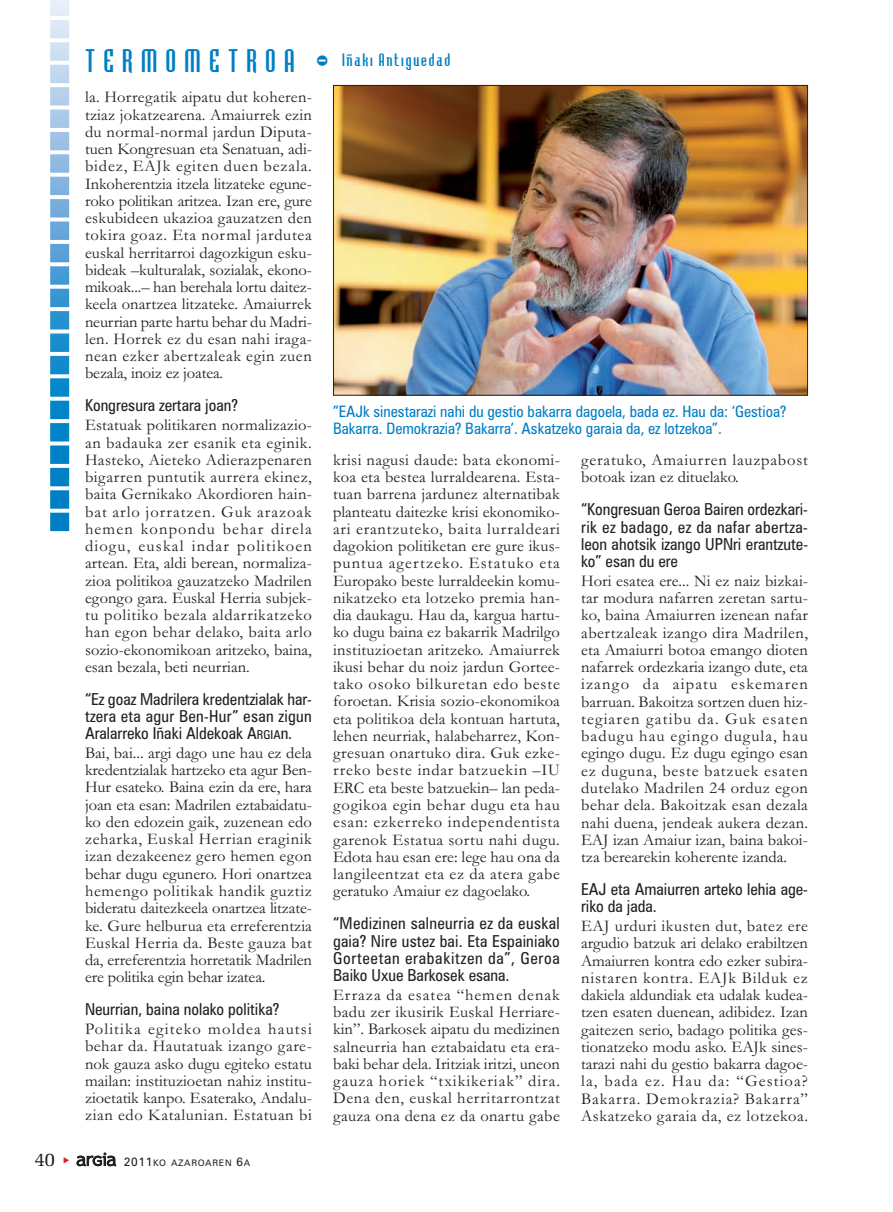
<style>
.page{position:relative;width:893px;height:1212px;background:#fff}
.page>*{position:absolute;margin:0;border:0;box-sizing:border-box;transform-origin:0 0}
.t1{font:30px "Bodiac";letter-spacing:.275em;color:#007ec5}
.t2{font:19.5px "Memoir";color:#231f20}
.t3{font:16.5px/17.2px "Garamond";color:#231f20;text-align:justify}
.t4{font:condensed 16.5px/17.2px "Zurich BT";color:#231f20;text-align:justify}
.t5{font:16.5px/17.2px "Garamond";letter-spacing:.05em;color:#231f20}
.t6{font:16.5px "Bodiac";letter-spacing:.11em;color:#007ec5}
.t7{font:condensed 15.75px/17.2px "Zurich BT";color:#007ec5}
.t8{font:9px "Zurich BT";letter-spacing:.075em;color:#231f20}
.s1{font-size:12.3px}
.s2{font-size:12px}
</style>
<div class="page">
<img style="left:335px;top:87px;width:471px;height:307px">
<div style="left:333px;top:85px;width:475px;height:311px;border:1px solid #231f20"></div>
<img style="left:50px;top:0;width:20px;height:532px">
<svg style="left:77px;top:1152px;width:39px;height:14px"></svg>
<h1 class="t1" style="left:85px;top:49px;width:245px">TERMOMETROA -</h1>
<p class="t6" style="left:342px;top:53px;width:110px">Iñaki Antiguedad</p>
<p class="t3" style="left:85px;top:90px;width:228px">la. Horregatik aipatu dut koheren&shy;tziaz jokatzearena. Amaiurrek ezin du normal-normal jardun Diputa&shy;tuen Kongresuan eta Senatuan, adi&shy;bidez, EAJk egiten duen bezala.<br>Inkoherentzia itzela litzateke egune&shy;roko politikan aritzea. Izan ere, gure eskubideen ukazioa gauzatzen den tokira goaz. Eta normal jardutea euskal herritarroi dagozkigun esku&shy;bideak –kulturalak, sozialak, ekono&shy;mikoak...– han berehala lortu daitez&shy;keela onartzea litzateke. Amaiurrek neurrian parte hartu behar du Madri&shy;len. Horrek ez du esan nahi iraga&shy;nean ezker abertzaleak egin zuen bezala, inoiz ez joatea.</p>
<p class="t4" style="left:85px;top:398px;width:154px">Kongresura zertara joan?</p>
<p class="t3" style="left:85px;top:418px;width:228px">Estatuak politikaren normalizazio&shy;an badauka zer esanik eta eginik.<br>Hasteko, Aieteko Adierazpenaren bigarren puntutik aurrera ekinez, baita Gernikako Akordioren hain&shy;bat arlo jorratzen. Guk arazoak hemen konpondu behar direla diogu, euskal indar politikoen artean. Eta, aldi berean, normaliza&shy;zioa politikoa gauzatzeko Madrilen egongo gara. Euskal Herria subjek&shy;tu politiko bezala aldarrikatzeko han egon behar delako, baita arlo sozio-ekonomikoan aritzeko, baina, esan bezala, beti neurrian.</p>
<p class="t4" style="left:85px;top:692px;width:228px">“Ez goaz Madrilera kredentzialak har&shy;tzera eta agur Ben-Hur” esan zigun Aralarreko Iñaki Aldekoak A<span class="s1">RGIA</span>n.</p>
<p class="t3" style="left:85px;top:746px;width:228px">Bai, bai... argi dago une hau ez dela kredentzialak hartzeko eta agur Ben-Hur esateko. Baina ezin da ere, hara joan eta esan: Madrilen eztabaidatu&shy;ko den edozein gaik, zuzenean edo zeharka, Euskal Herrian eraginik izan dezakeenez gero hemen egon behar dugu egunero. Hori onartzea hemengo politikak handik guztiz bideratu daitezkeela onartzea litzate&shy;ke. Gure helburua eta erreferentzia Euskal Herria da. Beste gauza bat da, erreferentzia horretatik Madrilen ere politika egin behar izatea.</p>
<p class="t4" style="left:85px;top:1002px;width:196px">Neurrian, baina nolako politika?</p>
<p class="t3" style="left:85px;top:1022px;width:228px">Politika egiteko moldea hautsi behar da. Hautatuak izango gare&shy;nok gauza asko dugu egiteko estatu mailan: instituzioetan nahiz institu&shy;zioetatik kanpo. Esaterako, Andalu&shy;zian edo Katalunian. Estatuan bi</p>
<p class="t2" style="left:35px;top:1151px;width:22px">40</p>
<p class="t8" style="left:124px;top:1160px;width:128px"><span class="s2">2011</span>KO AZAROAREN <span class="s2">6</span>A</p>
<p class="t7" style="left:333px;top:404px;width:455px">”EAJk sinestarazi nahi du gestio bakarra dagoela, bada ez. Hau da: ‘Gestioa?<br>Bakarra. Demokrazia? Bakarra’. Askatzeko garaia da, ez lotzekoa”.</p>
<p class="t3" style="left:333px;top:453px;width:228px">krisi nagusi daude: bata ekonomi&shy;koa eta bestea lurraldearena. Esta&shy;tuan barrena jardunez alternatibak planteatu daitezke krisi ekonomiko&shy;ari erantzuteko, baita lurraldeari dagokion politiketan ere gure ikus&shy;puntua agertzeko. Estatuko eta Europako beste lurraldeekin komu&shy;nikatzeko eta lotzeko premia han&shy;dia daukagu. Hau da, kargua hartu&shy;ko dugu baina ez bakarrik Madrilgo instituzioetan aritzeko. Amaiurrek ikusi behar du noiz jardun Gortee&shy;tako osoko bilkuretan edo beste foroetan. Krisia sozio-ekonomikoa eta politikoa dela kontuan hartuta, lehen neurriak, halabeharrez, Kon&shy;gresuan onartuko dira. Guk ezke&shy;rreko beste indar batzuekin –IU ERC eta beste batzuekin– lan peda&shy;gogikoa egin behar dugu eta hau esan: ezkerreko independentista garenok Estatua sortu nahi dugu.<br>Edota hau esan ere: lege hau ona da langileentzat eta ez da atera gabe geratuko Amaiur ez dagoelako.</p>
<p class="t4" style="left:333px;top:916px;width:228px">“Medizinen salneurria ez da euskal gaia? Nire ustez bai. Eta Espainiako Gorteetan erabakitzen da”, Geroa Baiko Uxue Barkosek esana.</p>
<p class="t3" style="left:333px;top:988px;width:228px">Erraza da esatea “hemen denak badu zer ikusirik Euskal Herriare&shy;kin”. Barkosek aipatu du medizinen salneurria han eztabaidatu eta era&shy;baki behar dela. Iritziak iritzi, uneon gauza horiek “txikikeriak” dira.<br>Dena den, euskal herritarrontzat gauza ona dena ez da onartu gabe</p>
<p class="t5" style="left:581px;top:453px;width:228px">geratuko, Amaiurren lauzpabost botoak izan ez dituelako.</p>
<p class="t4" style="left:581px;top:502px;width:228px">“Kongresuan Geroa Bairen ordezkari&shy;rik ez badago, ez da nafar abertza&shy;leon ahotsik izango UPNri erantzute&shy;ko” esan du ere</p>
<p class="t3" style="left:581px;top:574px;width:228px">Hori esatea ere... Ni ez naiz bizkai&shy;tar modura nafarren zeretan sartu&shy;ko, baina Amaiurren izenean nafar abertzaleak izango dira Madrilen, eta Amaiurri botoa emango dioten nafarrek ordezkaria izango dute, eta izango da aipatu eskemaren barruan. Bakoitza sortzen duen hiz&shy;tegiaren gatibu da. Guk esaten badugu hau egingo dugula, hau egingo dugu. Ez dugu egingo esan ez duguna, beste batzuek esaten dutelako Madrilen 24 orduz egon behar dela. Bakoitzak esan dezala nahi duena, jendeak aukera dezan.<br>EAJ izan Amaiur izan, baina bakoi&shy;tza berearekin koherente izanda.</p>
<p class="t4" style="left:581px;top:882px;width:228px">EAJ eta Amaiurren arteko lehia age&shy;riko da jada.</p>
<p class="t3" style="left:581px;top:919px;width:228px">EAJ urduri ikusten dut, batez ere argudio batzuk ari delako erabiltzen Amaiurren kontra edo ezker subira&shy;nistaren kontra. EAJk Bilduk ez dakiela aldundiak eta udalak kudea&shy;tzen esaten duenean, adibidez. Izan gaitezen serio, badago politika ges&shy;tionatzeko modu asko. EAJk sines&shy;tarazi nahi du gestio bakarra dagoe&shy;la, bada ez. Hau da: “Gestioa?<br>Bakarra. Demokrazia? Bakarra” Askatzeko garaia da, ez lotzekoa.</p>
</div>
